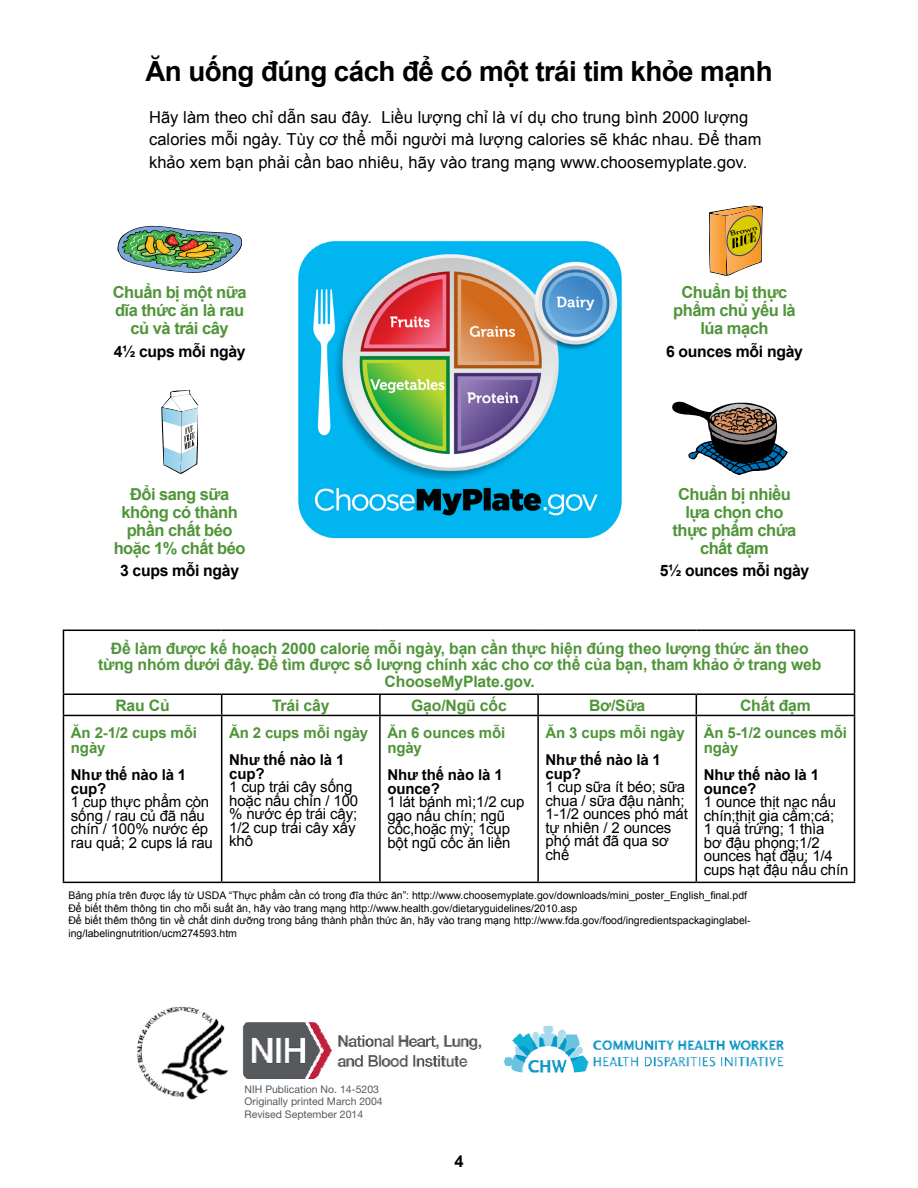
<style>
.page{position:relative;width:918px;height:1188px;background:#fff}
.page>*{position:absolute;margin:0;border:0;box-sizing:border-box;transform-origin:0 0}
.t1{font:700 27.75px "Arial";letter-spacing:-.02em;color:#000}
.t2{font:16.5px/22.5px "Arial";letter-spacing:.005em;color:#000}
.t3{font:700 16.5px/18px "Arial";letter-spacing:-.03em;color:#509539;text-align:center}
.t4{font:700 16.5px "Arial";color:#000}
.t5{font:700 15.75px/16.5px "Arial";letter-spacing:-.01em;color:#509539;text-align:center}
.t6{font:700 15.75px "Arial";letter-spacing:-.02em;color:#000}
.t7{font:15px/13.5px "Arial";letter-spacing:-.01em;color:#000}
.t8{font:700 15px/13.5px "Arial";letter-spacing:-.01em;color:#000}
.t9{font:700 15px "Arial";letter-spacing:-.01em;color:#509539}
.t10{font:10.5px/12.6px "Arial";color:#000}
.t11{font:10.5px/12.6px "Helvetica Neue LT Std";color:#565a5d}
.t12{font:8.7px "Nyala";color:#000;scale:1.36 1}
</style>
<div class="page">
<hr style="left:63px;top:630px;width:159px;height:1px;background:#000">
<hr style="left:63px;top:631px;width:1px;height:62px;background:#000">
<hr style="left:222px;top:630px;width:158px;height:1px;background:#000">
<hr style="left:380px;top:630px;width:158px;height:1px;background:#000">
<hr style="left:538px;top:630px;width:158px;height:1px;background:#000">
<hr style="left:696px;top:630px;width:159px;height:1px;background:#000">
<hr style="left:854px;top:631px;width:1px;height:62px;background:#000">
<hr style="left:63px;top:693px;width:159px;height:2px;background:#000">
<svg style="left:63px;top:695px;width:1px;height:20px"></svg>
<hr style="left:222px;top:693px;width:158px;height:2px;background:#000">
<svg style="left:221px;top:695px;width:1px;height:20px"></svg>
<hr style="left:380px;top:693px;width:158px;height:2px;background:#000">
<hr style="left:379px;top:695px;width:2px;height:20px;background:#000">
<hr style="left:538px;top:693px;width:158px;height:2px;background:#000">
<hr style="left:537px;top:695px;width:2px;height:20px;background:#000">
<hr style="left:696px;top:693px;width:159px;height:2px;background:#000">
<svg style="left:696px;top:695px;width:1px;height:20px"></svg>
<svg style="left:854px;top:695px;width:1px;height:20px"></svg>
<hr style="left:63px;top:715px;width:159px;height:1px;background:#000">
<hr style="left:63px;top:716px;width:1px;height:166px;background:#000">
<hr style="left:222px;top:715px;width:158px;height:1px;background:#000">
<hr style="left:221px;top:716px;width:1px;height:166px;background:#000">
<hr style="left:380px;top:715px;width:158px;height:1px;background:#000">
<hr style="left:379px;top:716px;width:2px;height:166px;background:#000">
<hr style="left:538px;top:715px;width:158px;height:1px;background:#000">
<hr style="left:537px;top:716px;width:2px;height:166px;background:#000">
<hr style="left:696px;top:715px;width:159px;height:1px;background:#000">
<hr style="left:696px;top:716px;width:1px;height:166px;background:#000">
<hr style="left:854px;top:716px;width:1px;height:166px;background:#000">
<hr style="left:63px;top:882px;width:159px;height:1px;background:#000">
<hr style="left:222px;top:882px;width:158px;height:1px;background:#000">
<hr style="left:380px;top:882px;width:158px;height:1px;background:#000">
<hr style="left:538px;top:882px;width:158px;height:1px;background:#000">
<hr style="left:696px;top:882px;width:159px;height:1px;background:#000">
<img style="left:117px;top:225px;width:125px;height:48px">
<svg style="left:161px;top:390px;width:37px;height:84px"></svg>
<img style="left:298px;top:240px;width:324px;height:299px">
<svg style="left:709px;top:206px;width:54px;height:70px;background:#d7a74b"></svg>
<svg style="left:672px;top:402px;width:116px;height:73px"></svg>
<img style="left:137px;top:1007px;width:92px;height:93px">
<img style="left:242px;top:1022px;width:240px;height:57px">
<img style="left:503px;top:1027px;width:282px;height:46px">
<h2 class="t1" style="left:145px;top:53px;width:629px">Ăn uống đúng cách để có một trái tim khỏe mạnh</h2>
<p class="t2" style="left:149px;top:106px;width:614px">Hãy làm theo chỉ dẫn sau đây. Liều lượng chỉ là ví dụ cho trung bình 2000 lượng calories mỗi ngày. Tùy cơ thể mỗi người mà lượng calories sẽ khác nhau. Để tham khảo xem bạn phải cần bao nhiêu, hãy vào trang mạng www.choosemyplate.gov.</p>
<p class="t3" style="left:113px;top:284px;width:135px">Chuẩn bị một nữa dĩa thức ăn là rau củ và trái cây</p>
<p class="t6" style="left:114px;top:341px;width:133px">4½ cups mỗi ngày</p>
<p class="t3" style="left:114px;top:486px;width:133px">Đổi sang sữa không có thành phần chất béo hoặc 1% chất béo</p>
<p class="t6" style="left:120px;top:560px;width:121px">3 cups mỗi ngày</p>
<p class="t12" style="left:729px;top:229px;width:22px;rotate:-14deg">Brown</p>
<p class="t3" style="left:673px;top:284px;width:124px">Chuẩn bị thực phẩm chủ yếu là lúa mạch</p>
<p class="t6" style="left:666px;top:341px;width:138px">6 ounces mỗi ngày</p>
<p class="t3" style="left:673px;top:486px;width:125px">Chuẩn bị nhiều lựa chọn cho thực phẩm chứa chất đạm</p>
<p class="t6" style="left:660px;top:560px;width:151px">5½ ounces mỗi ngày</p>
<p class="t5" style="left:98px;top:640px;width:725px">Để làm được kế hoạch 2000 calorie mỗi ngày, bạn cần thực hiện đúng theo lượng thức ăn theo từng nhóm dưới đây. Để tìm được số lượng chính xác cho cơ thể của bạn, tham khảo ở trang web<br>ChooseMyPlate.gov.</p>
<p class="t5" style="left:115px;top:697px;width:56px">Rau Củ</p>
<p class="t5" style="left:272px;top:697px;width:59px">Trái cây</p>
<p class="t5" style="left:411px;top:697px;width:97px">Gạo/Ngũ cốc</p>
<p class="t5" style="left:589px;top:697px;width:58px">Bơ/Sữa</p>
<p class="t5" style="left:740px;top:697px;width:72px">Chất đạm</p>
<p class="t9" style="left:71px;top:723px;width:127px">Ăn 2-1/2 cups mỗi</p>
<p class="t9" style="left:229px;top:723px;width:141px">Ăn 2 cups mỗi ngày</p>
<p class="t9" style="left:387px;top:723px;width:119px">Ăn 6 ounces mỗi</p>
<p class="t9" style="left:546px;top:723px;width:141px">Ăn 3 cups mỗi ngày</p>
<p class="t9" style="left:704px;top:723px;width:145px">Ăn 5-1/2 ounces mỗi</p>
<p class="t9" style="left:71px;top:738px;width:36px">ngày</p>
<p class="t8" style="left:71px;top:769px;width:117px">Như thế nào là 1 cup?</p>
<p class="t7" style="left:71px;top:796px;width:143px">1 cup thực phẩm còn sống / rau củ đã nấu chín / 100% nước ép rau quả; 2 cups lá rau</p>
<p class="t9" style="left:704px;top:738px;width:36px">ngày</p>
<p class="t8" style="left:704px;top:769px;width:117px">Như thế nào là 1 ounce?</p>
<p class="t7" style="left:704px;top:796px;width:146px">1 ounce thịt nạc nấu chín;thịt gia cầm;cá;<br>1 quả trứng; 1 thìa<br>bơ đậu phọng;1/2 ounces hạt đậu; 1/4 cups hạt đậu nấu chín</p>
<p class="t10" style="left:68px;top:889px;width:680px">Bảng phía trên được lấy từ USDA “Thực phẩm cần có trong đĩa thức ăn”: http://www.choosemyplate.gov/downloads/mini_poster_English_final.pdf</p>
<p class="t10" style="left:68px;top:902px;width:510px">Để biết thêm thông tin cho mỗi suất ăn, hãy vào trang mạng http://www.health.gov/dietaryguidelines/2010.asp</p>
<p class="t10" style="left:68px;top:915px;width:684px">Để biết thêm thông tin về chất dinh dưỡng trong bảng thành phần thức ăn, hãy vào trang mạng http://www.fda.gov/food/ingredientspackaginglabel&shy;ing/labelingnutrition/ucm274593.htm</p>
<p class="t9" style="left:387px;top:738px;width:36px">ngày</p>
<p class="t8" style="left:387px;top:769px;width:117px">Như thế nào là 1 ounce?</p>
<p class="t7" style="left:387px;top:796px;width:139px">1 lát bánh mì;1/2 cup gạo nấu chín; ngũ cốc,hoặc mỳ; 1cup bột ngũ cốc ăn liền</p>
<p class="t8" style="left:229px;top:754px;width:117px">Như thế nào là 1 cup?</p>
<p class="t7" style="left:229px;top:781px;width:131px">1 cup trái cây sống hoặc nấu chín / 100 % nước ép trái cây;<br>1/2 cup trái cây xấy khô</p>
<p class="t8" style="left:546px;top:754px;width:117px">Như thế nào là 1 cup?</p>
<p class="t7" style="left:546px;top:781px;width:144px">1 cup sữa ít béo; sữa chua / sữa đậu nành;<br>1-1/2 ounces phó mát tự nhiên / 2 ounces phó mát đã qua sơ chế</p>
<p class="t11" style="left:245px;top:1082px;width:140px">NIH Publication No. 14-5203<br>Originally printed March 2004<br>Revised September 2014</p>
<h2 class="t4" style="left:454px;top:1151px;width:11px">4</h2>
</div>
